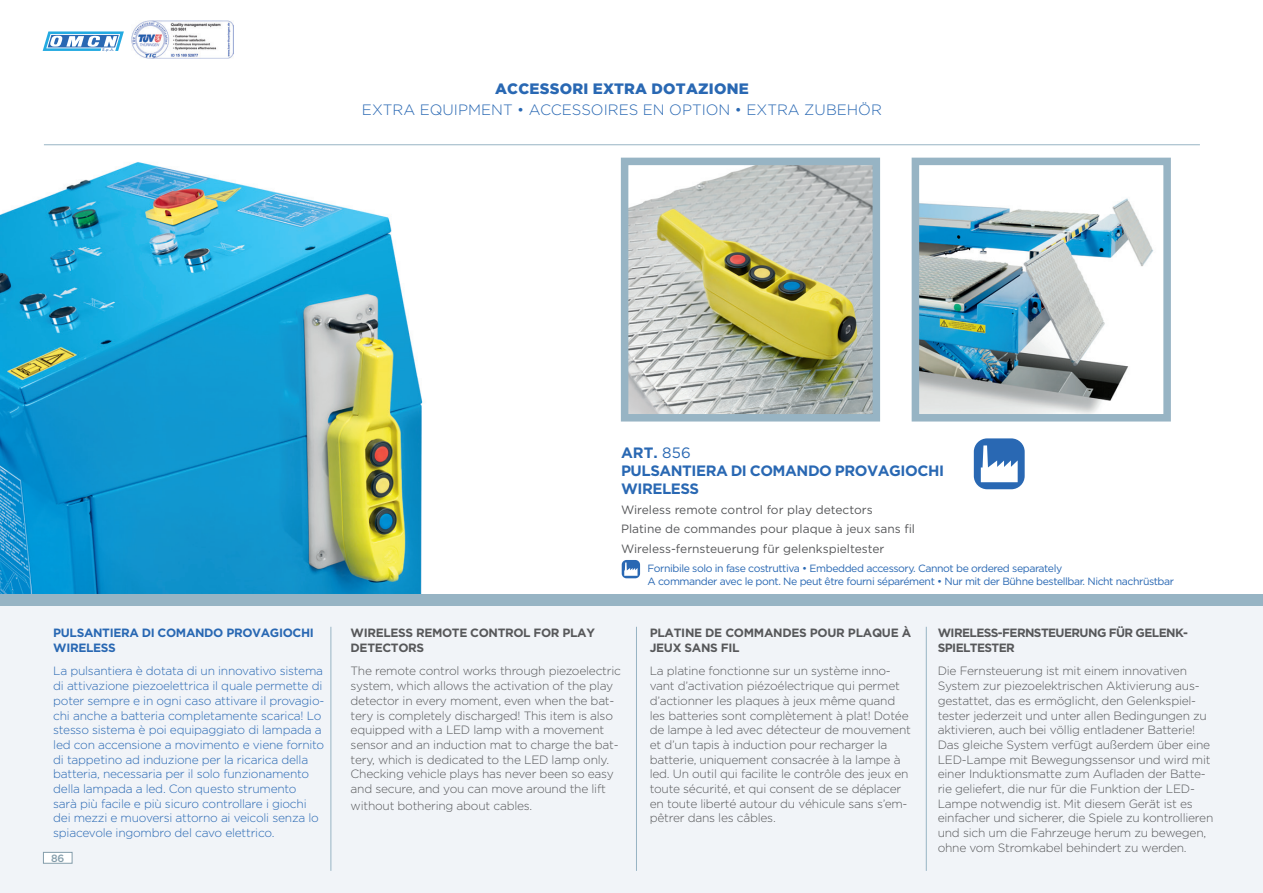
<style>
.page{position:relative;width:1263px;height:893px;background:#fff}
.page>*{position:absolute;margin:0;border:0;box-sizing:border-box;transform-origin:0 0}
.t1{font:300 15px "Gotham";color:#2968b3}
.t2{font:700 15px/18px "Gotham";letter-spacing:-.03em;color:#2968b3}
.t3{font:900 15px "Gotham";letter-spacing:.015em;color:#2968b3}
.t4{font:300 12px/14.7px "Gotham";letter-spacing:-.02em;color:#57585a}
.t5{font:300 12px/14.7px "Gotham";letter-spacing:-.02em;color:#2968b3}
.t6{font:12px/19.5px "Gotham";color:#57585a}
.t7{font:700 12px/15px "Gotham";letter-spacing:-.03em;color:#57585a}
.t8{font:700 12px/15px "Gotham";letter-spacing:-.05em;color:#57585a}
.t9{font:700 12px/15px "Gotham";letter-spacing:-.03em;color:#2968b3}
.t10{font:10.5px/12.6px "Gotham";letter-spacing:-.04em;color:#2968b3}
.t11{font:500 10.5px "Gotham";color:#849dab}
.s1{font-weight:400}
</style>
<div class="page">
<img style="left:132px;top:20px;width:101px;height:38px">
<div style="left:0;top:600px;width:1263px;height:293px;background:#f1f4f8"></div>
<svg style="left:42px;top:31px;width:82px;height:21px"></svg>
<div style="left:43px;top:852px;width:29px;height:11px;background:#fff;border:1px solid #849dab"></div>
<img style="left:0;top:144px;width:640px;height:450px">
<div style="left:0;top:594px;width:1263px;height:12px;background:#97b4c4"></div>
<hr style="left:331px;top:627px;width:1px;height:244px;background:#97b4c4">
<hr style="left:636px;top:627px;width:1px;height:244px;background:#97b4c4">
<hr style="left:926px;top:627px;width:1px;height:244px;background:#97b4c4">
<img style="left:630px;top:167px;width:241px;height:245px">
<div style="left:621px;top:158px;width:259px;height:263px;border:8px solid #97b4c4"></div>
<img style="left:921px;top:198px;width:233px;height:214px">
<div style="left:912px;top:158px;width:259px;height:263px;border:8px solid #97b4c4"></div>
<hr style="left:44px;top:145px;width:1156px;height:1px;background:#97b4c4">
<div style="left:974px;top:438px;width:51px;height:51px;background:#2968b3;border-radius:13px"></div>
<svg style="left:981px;top:445px;width:37px;height:37px"></svg>
<div style="left:622px;top:560px;width:18px;height:18px;background:#2968b3;border-radius:5px"></div>
<svg style="left:624px;top:562px;width:13px;height:14px"></svg>
<p class="t3" style="left:495px;top:80px;width:255px">ACCESSORI EXTRA DOTAZIONE</p>
<p class="t1" style="left:362px;top:102px;width:521px">EXTRA EQUIPMENT • ACCESSOIRES EN OPTION • EXTRA ZUBEHÖR</p>
<p class="t9" style="left:53px;top:625px;width:262px">PULSANTIERA DI COMANDO PROVAGIOCHI<br>WIRELESS</p>
<p class="t5" style="left:53px;top:664px;width:273px">La pulsantiera è dotata di un innovativo sistema di attivazione piezoelettrica il quale permette di poter sempre e in ogni caso attivare il provagio&shy;chi anche a batteria completamente scarica! Lo stesso sistema è poi equipaggiato di lampada a led con accensione a movimento e viene fornito di tappetino ad induzione per la ricarica della batteria, necessaria per il solo funzionamento della lampada a led. Con questo strumento<br>sarà più facile e più sicuro controllare i giochi dei mezzi e muoversi attorno ai veicoli senza lo spiacevole ingombro del cavo elettrico.</p>
<p class="t11" style="left:51px;top:852px;width:15px">86</p>
<p class="t2" style="left:621px;top:443px;width:324px">Art. <span class="s1">856<br></span>PULSANTIERA DI COMANDO PROVAGIOCHI<br>WIRELESS</p>
<p class="t6" style="left:621px;top:499px;width:296px">Wireless remote control for play detectors<br>Platine de commandes pour plaque à jeux sans fil<br>Wireless-fernsteuerung für gelenkspieltester</p>
<p class="t7" style="left:351px;top:625px;width:246px">WIRELESS REMOTE CONTROL FOR PLAY<br>DETECTORS</p>
<p class="t4" style="left:351px;top:664px;width:272px">The remote control works through piezoelectric system, which allows the activation of the play detector in every moment, even when the bat&shy;tery is completely discharged! This item is also equipped with a LED lamp with a movement sensor and an induction mat to charge the bat&shy;tery, which is dedicated to the LED lamp only.<br>Checking vehicle plays has never been so easy and secure, and you can move around the lift</p>
<p class="t4" style="left:351px;top:798px;width:183px">without bothering about cables.</p>
<p class="t10" style="left:648px;top:562px;width:528px">Fornibile solo in fase costruttiva • Embedded accessory. Cannot be ordered separately<br>A commander avec le pont. Ne peut être fourni séparément • Nur mit der Bühne bestellbar. Nicht nachrüstbar</p>
<p class="t7" style="left:650px;top:625px;width:263px">PLATINE DE COMMANDES POUR PLAQUE À<br>JEUX SANS FIL</p>
<p class="t4" style="left:650px;top:664px;width:263px">La platine fonctionne sur un système inno&shy;vant d’activation piézoélectrique qui permet d’actionner les plaques à jeux même quand les batteries sont complètement à plat! Dotée de lampe à led avec détecteur de mouvement et d’un tapis à induction pour recharger la batterie, uniquement consacrée à la lampe à led. Un outil qui facilite le contrôle des jeux en toute sécurité, et qui consent de se déplacer en toute liberté autour du véhicule sans s’em&shy;pêtrer dans les câbles.</p>
<p class="t8" style="left:938px;top:625px;width:252px">WIRELESS-FERNSTEUERU NG FÜR GELENK-<br>SPIELTESTER</p>
<p class="t4" style="left:938px;top:664px;width:277px">Die Fernsteuerung ist mit einem innovativen System zur piezoelektrischen Aktivierung aus&shy;gestattet, das es ermöglicht, den Gelenkspiel&shy;tester jederzeit und unter allen Bedingungen zu aktivieren, auch bei völlig entladener Batterie!<br>Das gleiche System verfügt außerdem über eine LED-Lampe mit Bewegungssensor und wird mit einer Induktionsmatte zum Aufladen der Batte&shy;rie geliefert, die nur für die Funktion der LED-Lampe notwendig ist. Mit diesem Gerät ist es einfacher und sicherer, die Spiele zu kontrollieren und sich um die Fahrzeuge herum zu bewegen, ohne vom Stromkabel behindert zu werden.</p>
</div>
